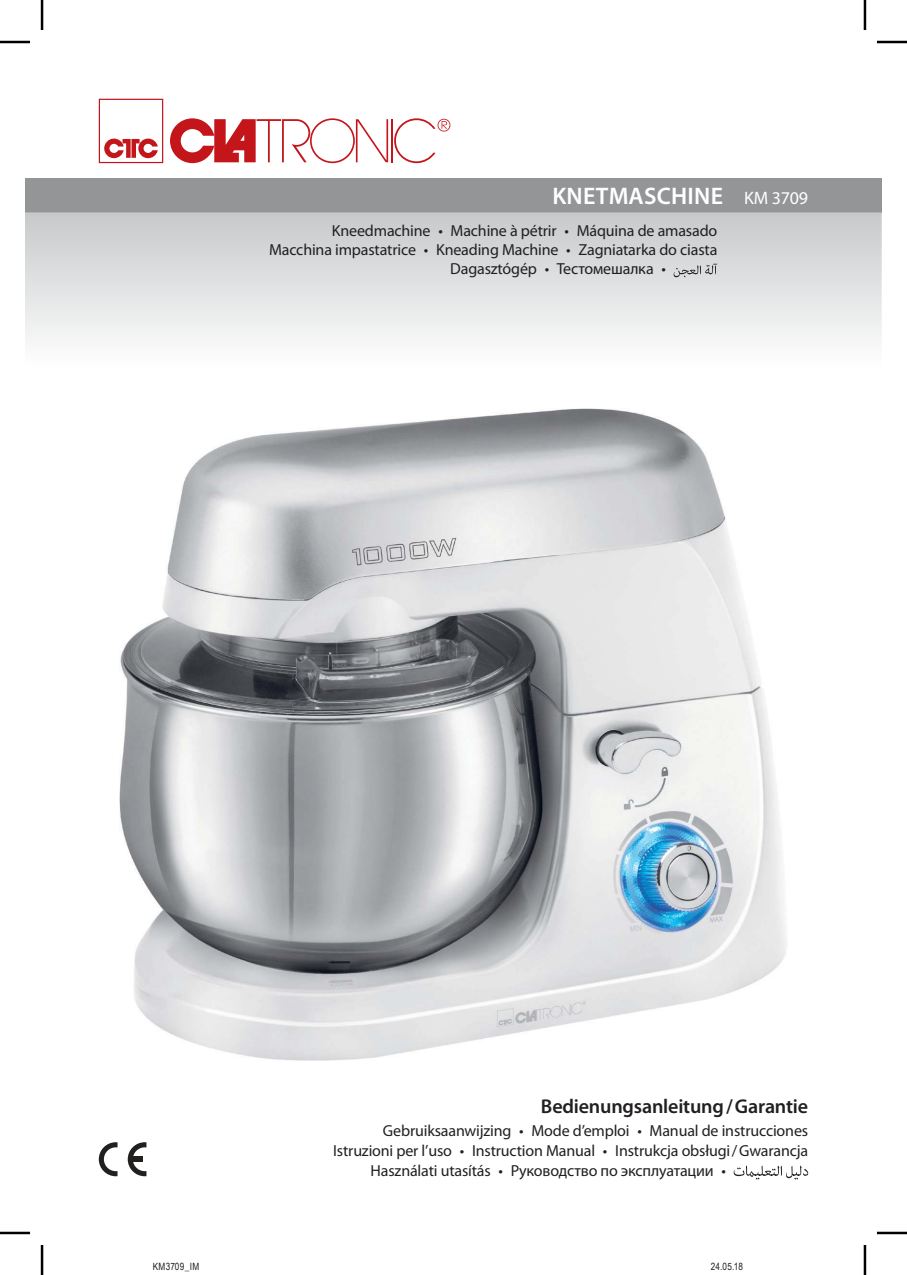
<style>
.page{position:relative;width:907px;height:1275px;background:#fff}
.page>*{position:absolute;margin:0;border:0;box-sizing:border-box;transform-origin:0 0}
.t1{font:600 24px "Myriad Pro";letter-spacing:.01em;color:#fff}
.t2{font:600 20px "Myriad Pro";letter-spacing:-.01em;color:#221f1f}
.t3{font:18px "Myriad Pro";letter-spacing:-.01em;color:#fff}
.t4{font:16px "Myriad Pro";letter-spacing:-.01em;color:#221f1f}
.t5{font:10px "Arial Narrow";letter-spacing:.025em;color:#221f1f}
</style>
<div class="page">
<svg style="left:99px;top:99px;width:64px;height:64px"></svg>
<hr style="left:390px;top:119px;width:2px;height:43px;background:#c4151b">
<svg style="left:394px;top:118px;width:56px;height:45px"></svg>
<svg style="left:170px;top:118px;width:218px;height:45px"></svg>
<div style="left:25px;top:178px;width:856px;height:34px;background:#939597"></div>
<svg style="left:733px;top:1165px;width:74px;height:14px"></svg>
<svg style="left:673px;top:263px;width:44px;height:14px"></svg>
<svg style="left:99px;top:1142px;width:18px;height:34px"></svg>
<svg style="left:128px;top:1142px;width:18px;height:34px"></svg>
<div style="left:129px;top:1156px;width:14px;height:5px;background:#221f1f"></div>
<img style="left:119px;top:408px;width:668px;height:652px">
<hr style="left:0;top:41px;width:30px;height:2px;background:#000001">
<hr style="left:876px;top:41px;width:30px;height:2px;background:#000001">
<hr style="left:0;top:1231px;width:30px;height:3px;background:#000001">
<hr style="left:876px;top:1231px;width:30px;height:3px;background:#000001">
<hr style="left:41px;top:0;width:2px;height:30px;background:#000001">
<hr style="left:41px;top:1245px;width:2px;height:30px;background:#000001">
<hr style="left:863px;top:0;width:2px;height:30px;background:#000001">
<hr style="left:863px;top:1245px;width:2px;height:30px;background:#000001">
<h1 class="t1" style="left:552px;top:182px;width:172px">KNETMASCHINE</h1>
<p class="t4" style="left:331px;top:224px;width:387px">Kneedmachine • Machine à pétrir • Máquina de amasado</p>
<p class="t4" style="left:269px;top:243px;width:449px">Macchina impastatrice • Kneading Machine • Zagniatarka do ciasta</p>
<p class="t4" style="left:450px;top:262px;width:217px">Dagasztógép • Тестомешалка •</p>
<p class="t3" style="left:743px;top:187px;width:65px">KM 3709</p>
<p class="t2" style="left:540px;top:1099px;width:269px">Bedienungsanleitung / Garantie</p>
<p class="t4" style="left:383px;top:1124px;width:426px">Gebruiksaanwijzing • Mode d’emploi • Manual de instrucciones</p>
<p class="t4" style="left:333px;top:1144px;width:476px">Istruzioni per l’uso • Instruction Manual • Instrukcja obsługi / Gwarancja</p>
<p class="t4" style="left:370px;top:1164px;width:357px">Használati utasítás • Руководство по эксплуатации •</p>
<p class="t5" style="left:153px;top:1262px;width:48px">KM3709_IM</p>
<p class="t5" style="left:710px;top:1262px;width:34px">24.05.18</p>
</div>
